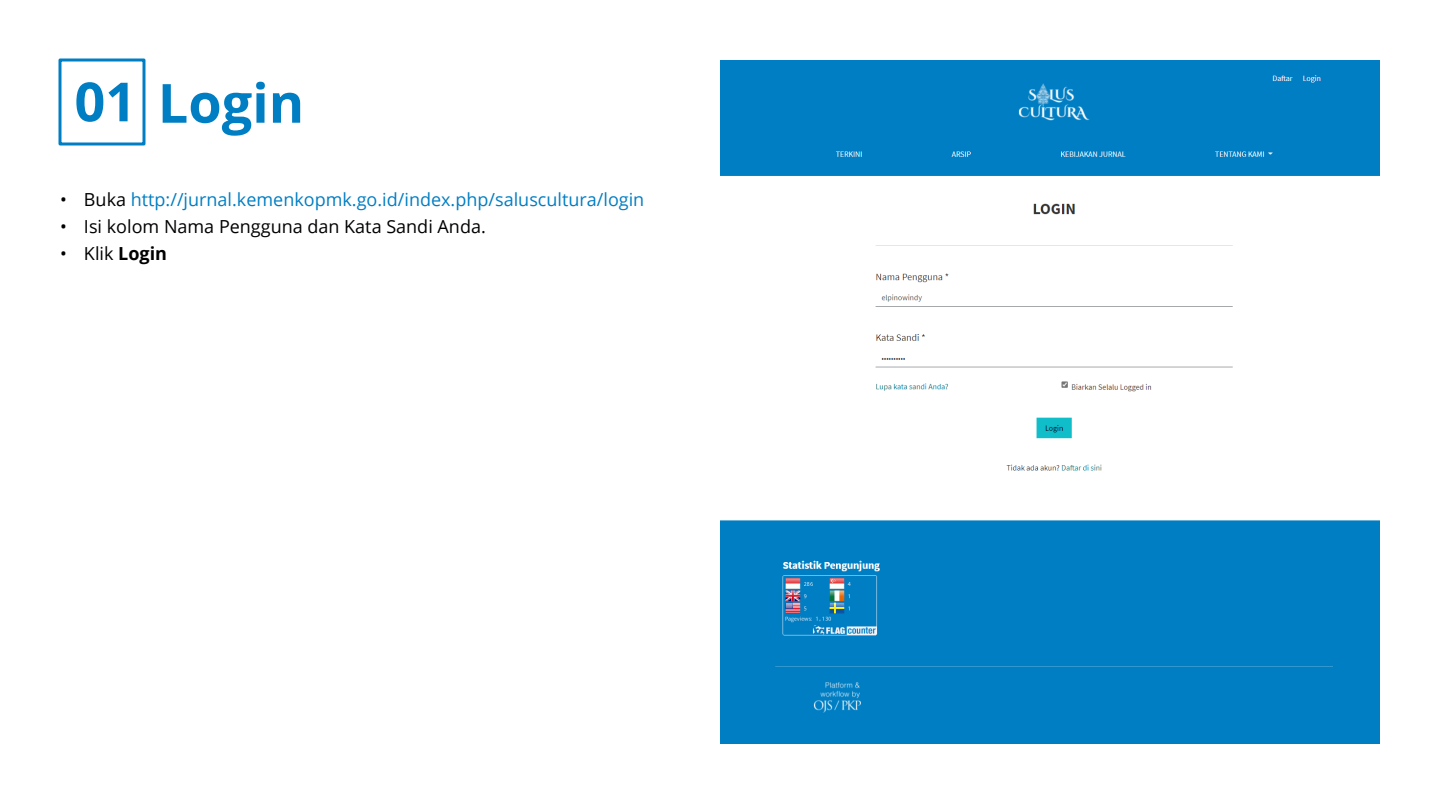
<style>
.page{position:relative;width:1440px;height:810px;background:#fff}
.page>*{position:absolute;margin:0;border:0;box-sizing:border-box;transform-origin:0 0}
.t1{font:700 54px "Open Sans";color:#007ec3}
.t2{font:18px "Open Sans";color:#007ec3}
.t3{font:18px "Open Sans";color:#000}
.s1{color:#000}
.s2{font-weight:700}
</style>
<div class="page">
<div style="left:58px;top:58px;width:88px;height:88px;border:3px solid #007ec3"></div>
<img style="left:720px;top:60px;width:660px;height:684px">
<h1 class="t1" style="left:74px;top:81px;width:231px">01 Login</h1>
<p class="t2" style="left:60px;top:192px;width:586px"><span class="s1">• Buka</span> http://jurnal.kemenkopmk.go.id/index.php/saluscultura/login</p>
<p class="t3" style="left:60px;top:219px;width:427px">• Isi kolom Nama Pengguna dan Kata Sandi Anda.</p>
<p class="t3" style="left:60px;top:246px;width:109px">• Klik <span class="s2">Login</span></p>
</div>
